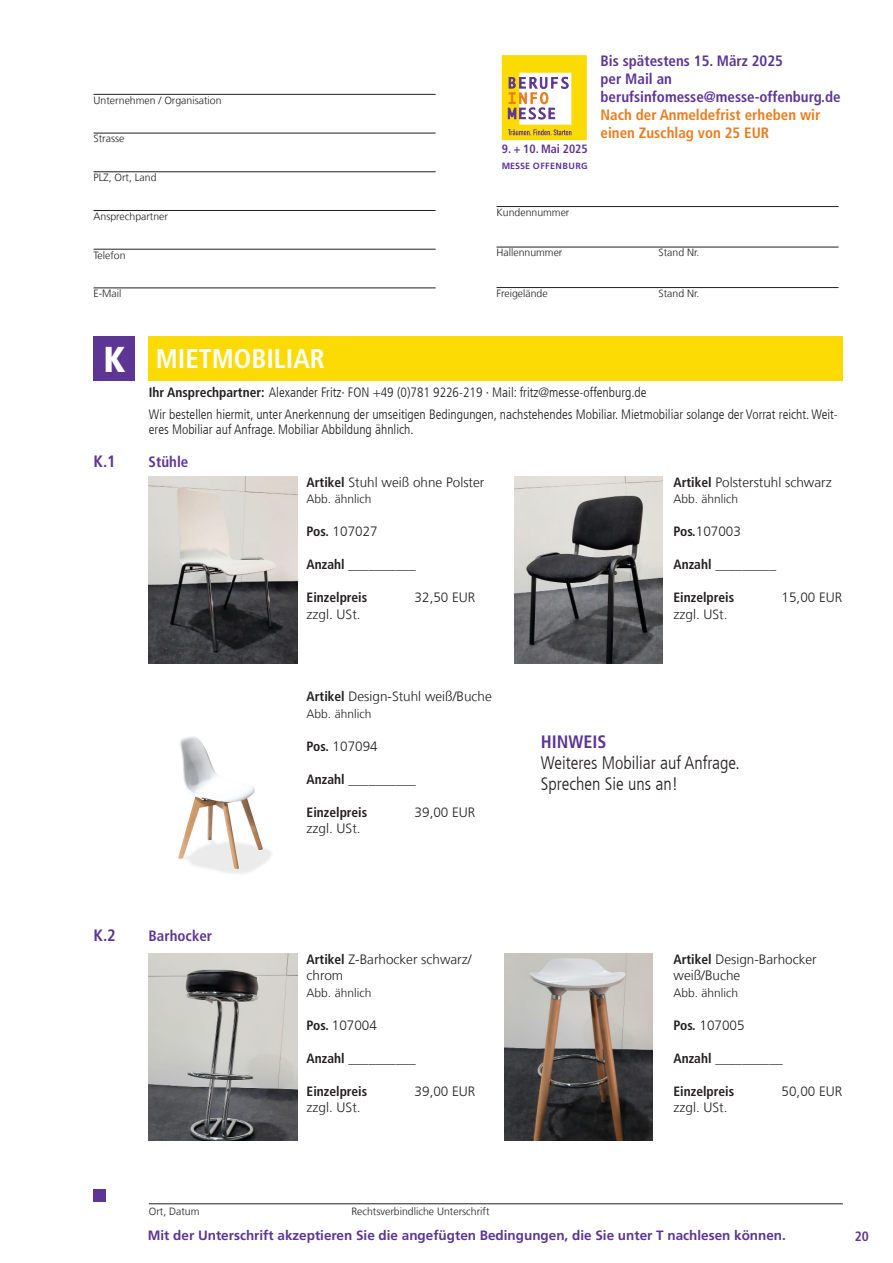
<style>
.page{position:relative;width:893px;height:1263px;background:#fff}
.page>*{position:absolute;margin:0;border:0;box-sizing:border-box;transform-origin:0 0}
.t1{font:700 condensed 27px "Frutiger LT Com";color:#fff}
.t2{font:300 condensed 18px/21px "Frutiger LT Com";color:#231f20}
.t3{font:700 condensed 18px "Frutiger LT Com";color:#5d3695}
.t4{font:700 condensed 16.5px "Frutiger LT Com";color:#5d3695}
.t5{font:700 condensed 15px/18px "Frutiger LT Com";color:#5d3695}
.t6{font:700 condensed 15px/18px "Frutiger LT Com";color:#ea7c1d}
.t7{font:300 13.5px/16.5px "Frutiger LT Com";color:#231f20}
.t8{font:300 condensed 13.5px/15px "Frutiger LT Com";color:#231f20}
.t9{font:700 13.5px "Frutiger LT Com";color:#5d3695}
.t10{font:700 condensed 13.5px "Frutiger LT Com";color:#231f20}
.t11{font:700 condensed 13.5px "Frutiger LT Com";color:#5d3695}
.t12{font:300 12px "Frutiger LT Com";color:#231f20}
.t13{font:700 condensed 12px "Frutiger LT Com";color:#5d3695}
.t14{font:300 10.5px "Frutiger LT Com";color:#231f20}
.t15{font:700 9px "Frutiger LT Std";letter-spacing:.045em;color:#5d3695}
.s1{font-weight:900;font-size:36px}
.s2{font-weight:700}
.s3{font-weight:700;font-stretch:condensed}
</style>
<div class="page">
<hr style="left:94px;top:94px;width:342px;height:1px;background:#231f20">
<hr style="left:94px;top:133px;width:342px;height:1px;background:#231f20">
<hr style="left:94px;top:171px;width:342px;height:1px;background:#231f20">
<hr style="left:94px;top:210px;width:342px;height:1px;background:#231f20">
<hr style="left:94px;top:249px;width:342px;height:1px;background:#231f20">
<hr style="left:94px;top:287px;width:342px;height:1px;background:#231f20">
<div style="left:149px;top:336px;width:694px;height:44px;background:#fcdb04"></div>
<div style="left:94px;top:336px;width:41px;height:44px;background:#5d3695"></div>
<hr style="left:496px;top:206px;width:343px;height:1px;background:#231f20">
<hr style="left:496px;top:247px;width:343px;height:1px;background:#231f20">
<hr style="left:496px;top:287px;width:343px;height:1px;background:#231f20">
<hr style="left:149px;top:1203px;width:694px;height:1px;background:#231f20">
<div style="left:94px;top:1189px;width:12px;height:13px;background:#5d3695"></div>
<svg style="left:502px;top:55px;width:85px;height:85px"></svg>
<img style="left:514px;top:477px;width:149px;height:187px">
<img style="left:149px;top:477px;width:149px;height:187px">
<img style="left:504px;top:954px;width:149px;height:187px">
<img style="left:149px;top:954px;width:149px;height:187px">
<img style="left:178px;top:736px;width:93px;height:137px">
<p class="t14" style="left:94px;top:94px;width:129px">Unternehmen / Organisation</p>
<p class="t14" style="left:94px;top:133px;width:32px">Strasse</p>
<p class="t14" style="left:94px;top:171px;width:65px">PLZ, Ort, Land</p>
<p class="t14" style="left:94px;top:210px;width:76px">Ansprechpartner</p>
<p class="t14" style="left:94px;top:249px;width:34px">Telefon</p>
<p class="t14" style="left:94px;top:287px;width:29px">E-Mail</p>
<p class="t13" style="left:502px;top:141px;width:87px">9. + 10. Mai 2025</p>
<p class="t15" style="left:502px;top:161px;width:87px">MESSE OFFENBURG</p>
<p class="t5" style="left:601px;top:52px;width:242px">Bis spätestens 15. März 2025<br>per Mail an berufsinfomesse@messe-offenburg.de</p>
<p class="t6" style="left:601px;top:106px;width:221px">Nach der Anmeldefrist erheben wir einen Zuschlag von 25 EUR</p>
<p class="t14" style="left:496px;top:206px;width:74px">Kundennummer</p>
<p class="t14" style="left:496px;top:247px;width:67px">Hallennummer</p>
<p class="t14" style="left:658px;top:247px;width:43px">Stand Nr.</p>
<p class="t14" style="left:496px;top:287px;width:53px">Freigelände</p>
<p class="t14" style="left:658px;top:287px;width:43px">Stand Nr.</p>
<h1 class="t1" style="left:103px;top:342px;width:223px"><span class="s1">K</span> MIETMOBILIAR</h1>
<p class="t8" style="left:149px;top:407px;width:691px">Wir bestellen hiermit, unter Anerkennung der umseitigen Bedingungen, nachstehendes Mobiliar. Mietmobiliar solange der Vorrat reicht. Weit&shy;eres Mobiliar auf Anfrage. Mobiliar Abbildung ähnlich.</p>
<p class="t8" style="left:149px;top:385px;width:499px"><span class="s2">Ihr Ansprechpartner:</span> Alexander Fritz· FON +49 (0)781 9226-219 · Mail: fritz@messe-offenburg.de</p>
<p class="t4" style="left:94px;top:451px;width:24px">K.1</p>
<p class="t5" style="left:149px;top:453px;width:41px">Stühle</p>
<p class="t7" style="left:307px;top:474px;width:179px"><span class="s3">Artikel</span> Stuhl weiß ohne Polster</p>
<p class="t12" style="left:307px;top:492px;width:66px">Abb. ähnlich</p>
<p class="t7" style="left:307px;top:524px;width:73px"><span class="s3">Pos.</span> 107027</p>
<p class="t7" style="left:307px;top:557px;width:111px"><span class="s3">Anzahl</span> __________</p>
<p class="t10" style="left:307px;top:589px;width:62px">Einzelpreis</p>
<p class="t7" style="left:415px;top:590px;width:62px">32,50 EUR</p>
<p class="t7" style="left:307px;top:606px;width:55px">zzgl. USt.</p>
<p class="t7" style="left:307px;top:688px;width:187px"><span class="s3">Artikel</span> Design-Stuhl weiß/Buche</p>
<p class="t12" style="left:307px;top:706px;width:66px">Abb. ähnlich</p>
<p class="t7" style="left:307px;top:738px;width:73px"><span class="s3">Pos.</span> 107094</p>
<p class="t7" style="left:307px;top:771px;width:111px"><span class="s3">Anzahl</span> __________</p>
<p class="t10" style="left:307px;top:804px;width:62px">Einzelpreis</p>
<p class="t7" style="left:415px;top:804px;width:62px">39,00 EUR</p>
<p class="t7" style="left:307px;top:820px;width:55px">zzgl. USt.</p>
<p class="t7" style="left:674px;top:474px;width:160px"><span class="s3">Artikel</span> Polsterstuhl schwarz</p>
<p class="t12" style="left:674px;top:492px;width:66px">Abb. ähnlich</p>
<p class="t7" style="left:674px;top:524px;width:69px"><span class="s3">Pos.</span>107003</p>
<p class="t7" style="left:674px;top:557px;width:104px"><span class="s3">Anzahl</span> _________</p>
<p class="t10" style="left:674px;top:589px;width:62px">Einzelpreis</p>
<p class="t7" style="left:782px;top:590px;width:62px">15,00 EUR</p>
<p class="t7" style="left:674px;top:606px;width:55px">zzgl. USt.</p>
<h2 class="t3" style="left:541px;top:730px;width:67px">HINWEIS</h2>
<h2 class="t2" style="left:541px;top:752px;width:201px">Weiteres Mobiliar auf Anfrage.<br>Sprechen Sie uns an!</h2>
<p class="t4" style="left:94px;top:925px;width:24px">K.2</p>
<p class="t5" style="left:149px;top:926px;width:65px">Barhocker</p>
<p class="t7" style="left:307px;top:951px;width:166px"><span class="s3">Artikel</span> Z-Barhocker schwarz/ chrom</p>
<p class="t12" style="left:307px;top:986px;width:66px">Abb. ähnlich</p>
<p class="t7" style="left:307px;top:1017px;width:72px"><span class="s3">Pos.</span> 107004</p>
<p class="t7" style="left:307px;top:1050px;width:111px"><span class="s3">Anzahl</span> __________</p>
<p class="t10" style="left:307px;top:1083px;width:62px">Einzelpreis</p>
<p class="t7" style="left:415px;top:1083px;width:62px">39,00 EUR</p>
<p class="t7" style="left:307px;top:1099px;width:55px">zzgl. USt.</p>
<p class="t7" style="left:674px;top:951px;width:145px"><span class="s3">Artikel</span> Design-Barhocker weiß/Buche</p>
<p class="t12" style="left:674px;top:986px;width:66px">Abb. ähnlich</p>
<p class="t7" style="left:674px;top:1017px;width:73px"><span class="s3">Pos.</span> 107005</p>
<p class="t7" style="left:674px;top:1050px;width:111px"><span class="s3">Anzahl</span> __________</p>
<p class="t10" style="left:674px;top:1083px;width:62px">Einzelpreis</p>
<p class="t7" style="left:782px;top:1083px;width:62px">50,00 EUR</p>
<p class="t7" style="left:674px;top:1099px;width:55px">zzgl. USt.</p>
<p class="t14" style="left:149px;top:1205px;width:52px">Ort, Datum</p>
<p class="t14" style="left:351px;top:1205px;width:140px">Rechtsverbindliche Unterschrift</p>
<p class="t9" style="left:148px;top:1228px;width:640px">Mit der Unterschrift akzeptieren Sie die angefügten Bedingungen, die Sie unter T nachlesen können.</p>
<p class="t11" style="left:855px;top:1228px;width:16px">20</p>
</div>
